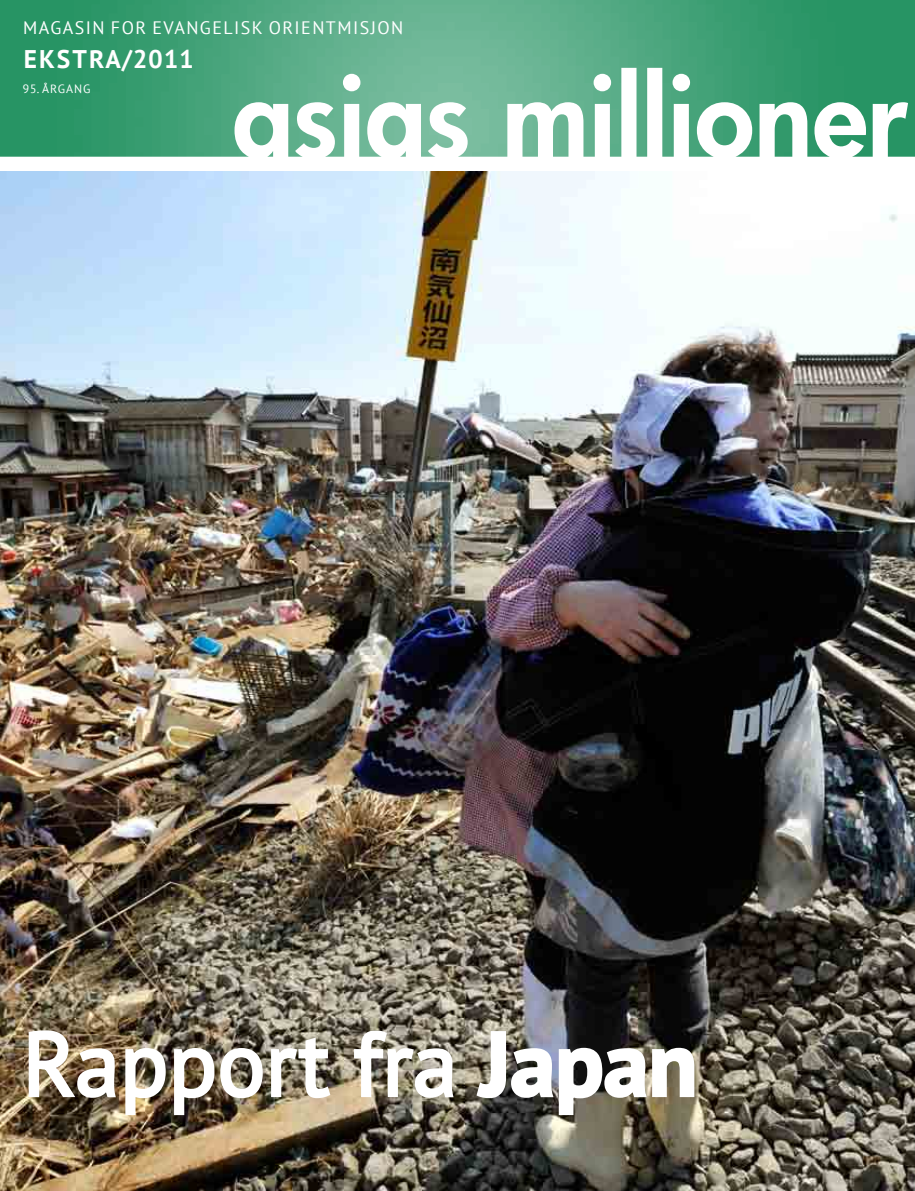
<style>
.page{position:relative;width:915px;height:1191px;background:#fff}
.page>*{position:absolute;margin:0;border:0;box-sizing:border-box;transform-origin:0 0}
.t1{font:90px "PT Sans";color:#fff}
.t2{font:700 25.5px "PT Sans";letter-spacing:.06em;color:#fff}
.t3{font:18px "PT Sans";letter-spacing:.08em;color:#fff}
.t4{font:12px "PT Sans";letter-spacing:.08em;color:#fff}
.s1{font-weight:700}
</style>
<div class="page">
<svg style="left:0;top:0;width:914px;height:157px;fill:#279464"></svg>
<img style="left:23px;top:0;width:855px;height:157px">
<img style="left:0;top:171px;width:914px;height:1020px">
<img style="left:27px;top:1028px;width:91px;height:71px">
<img style="left:124px;top:1035px;width:208px;height:81px">
<svg style="left:352px;top:1028px;width:103px;height:71px"></svg>
<img style="left:474px;top:1029px;width:221px;height:87px">
<p class="t3" style="left:23px;top:16px;width:381px">MAGASIN FOR EVANGELISK ORIENTM ISJON</p>
<h2 class="t2" style="left:24px;top:42px;width:172px">EKSTRA/2011</h2>
<p class="t4" style="left:23px;top:81px;width:69px">95. ÅRGANG</p>
<h1 class="t1" style="left:22px;top:1006px;width:676px">RAPPORT FRA <span class="s1">JAPAN</span></h1>
</div>
